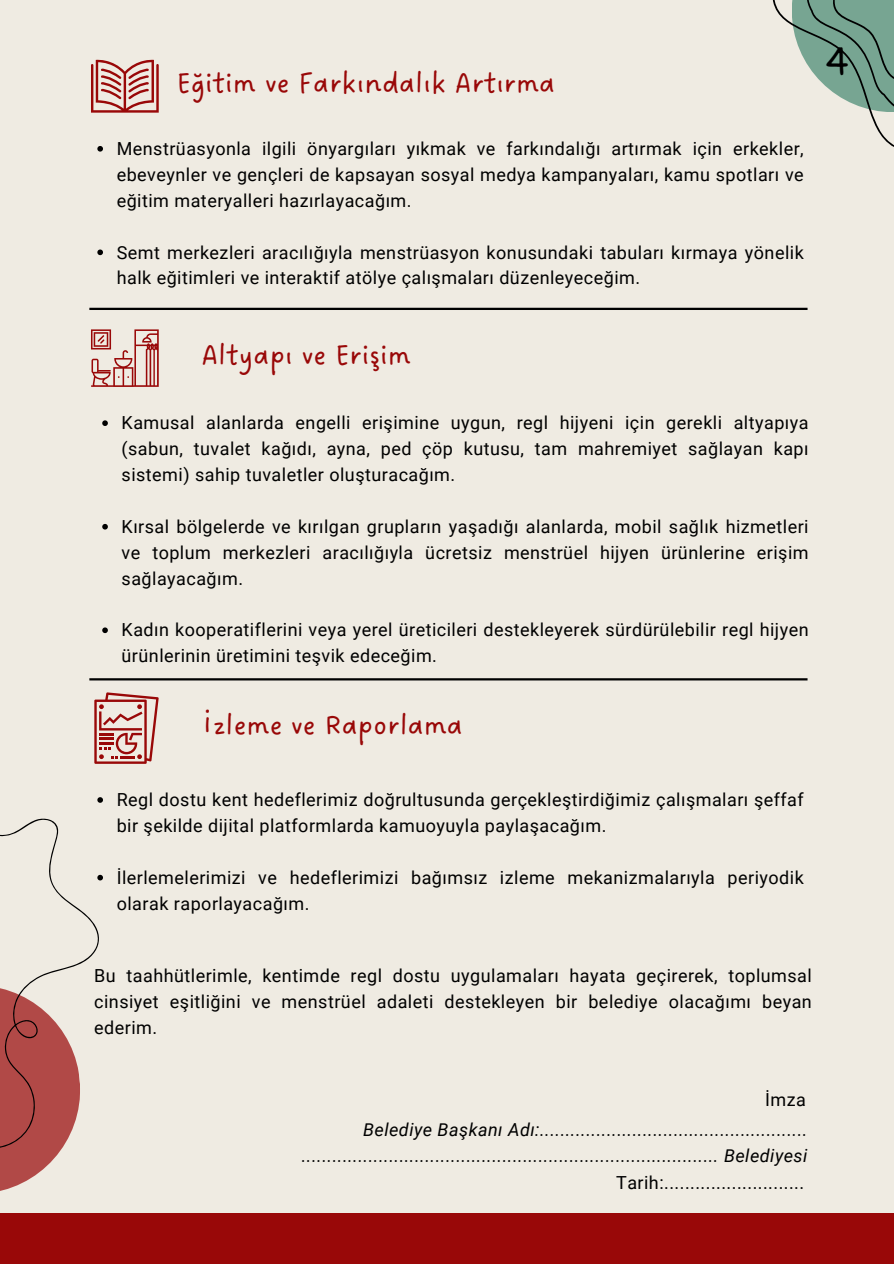
<style>
.page{position:relative;width:894px;height:1264px;background:#fff}
.page>*{position:absolute;margin:0;border:0;box-sizing:border-box;transform-origin:0 0}
.t1{font:45px "DO Sans Regular";color:#000}
.t2{font:30px "DO Sans Regular";color:#990808}
.t3{font:18px/25.8px "Roboto";letter-spacing:.025em;color:#000;text-align:justify}
.t4{font:italic 18px "Roboto";letter-spacing:.025em;color:#000}
</style>
<div class="page">
<div style="left:0;top:0;width:893px;height:1263px;background:#efebe2"></div>
<div style="left:0;top:1213px;width:893px;height:50px;background:#990808"></div>
<svg style="left:91px;top:60px;width:67px;height:52px"></svg>
<svg style="left:91px;top:329px;width:67px;height:58px"></svg>
<svg style="left:97px;top:146px;width:6px;height:6px"></svg>
<svg style="left:97px;top:249px;width:6px;height:6px"></svg>
<svg style="left:102px;top:420px;width:6px;height:6px"></svg>
<svg style="left:102px;top:524px;width:6px;height:5px"></svg>
<svg style="left:102px;top:627px;width:6px;height:6px"></svg>
<svg style="left:94px;top:692px;width:64px;height:71px"></svg>
<svg style="left:0;top:1163px;width:50px;height:28px"></svg>
<svg style="left:0;top:797px;width:103px;height:366px"></svg>
<svg style="left:772px;top:0;width:121px;height:147px"></svg>
<hr style="left:89px;top:308px;width:718px;height:2px;background:#000">
<hr style="left:89px;top:678px;width:718px;height:2px;background:#000">
<p class="t2" style="left:176px;top:66px;width:380px">Eğitim ve Farkındalık Artırma</p>
<p class="t3" style="left:117px;top:136px;width:688px">Menstrüasyonla ilgili önyargıları yıkmak ve farkındalığı artırmak için erkekler, ebeveynler ve gençleri de kapsayan sosyal medya kampanyaları, kamu spotları ve eğitim materyalleri hazırlayacağım.</p>
<p class="t3" style="left:117px;top:239px;width:688px">Semt merkezleri aracılığıyla menstrüasyon konusundaki tabuları kırmaya yönelik halk eğitimleri ve interaktif atölye çalışmaları düzenleyeceğim.</p>
<p class="t1" style="left:825px;top:35px;width:26px">4</p>
<h1 class="t2" style="left:202px;top:338px;width:211px">Altyapı ve Erişim</h1>
<p class="t3" style="left:121px;top:410px;width:688px">Kamusal alanlarda engelli erişimine uygun, regl hijyeni için gerekli altyapıya (sabun, tuvalet kağıdı, ayna, ped çöp kutusu, tam mahremiyet sağlayan kapı sistemi) sahip tuvaletler oluşturacağım.</p>
<p class="t3" style="left:121px;top:514px;width:688px">Kırsal bölgelerde ve kırılgan grupların yaşadığı alanlarda, mobil sağlık hizmetleri ve toplum merkezleri aracılığıyla ücretsiz menstrüel hijyen ürünlerine erişim sağlayacağım.</p>
<p class="t3" style="left:121px;top:617px;width:688px">Kadın kooperatiflerini veya yerel üreticileri destekleyerek sürdürülebilir regl hijyen ürünlerinin üretimini teşvik edeceğim.</p>
<h1 class="t2" style="left:202px;top:708px;width:262px">İzleme ve Raporlama</h1>
<p class="t3" style="left:117px;top:787px;width:688px">Regl dostu kent hedeflerimiz doğrultusunda gerçekleştirdiğimiz çalışmaları şeffaf bir şekilde dijital platformlarda kamuoyuyla paylaşacağım.</p>
<p class="t3" style="left:117px;top:864px;width:688px">İlerlemelerimizi ve hedeflerimizi bağımsız izleme mekanizmalarıyla periyodik olarak raporlayacağım.</p>
<p class="t3" style="left:94px;top:962px;width:719px">Bu taahhütlerimle, kentimde regl dostu uygulamaları hayata geçirerek, toplumsal cinsiyet eşitliğini ve menstrüel adaleti destekleyen bir belediye olacağımı beyan ederim.</p>
<p class="t3" style="left:764px;top:1086px;width:42px">İmza</p>
<p class="t4" style="left:363px;top:1119px;width:446px">Belediye Başkanı Adı:....................................................</p>
<p class="t4" style="left:302px;top:1145px;width:507px">................................................................................. Belediyesi</p>
<h1 class="t3" style="left:616px;top:1170px;width:189px">Tarih:...........................</h1>
</div>
